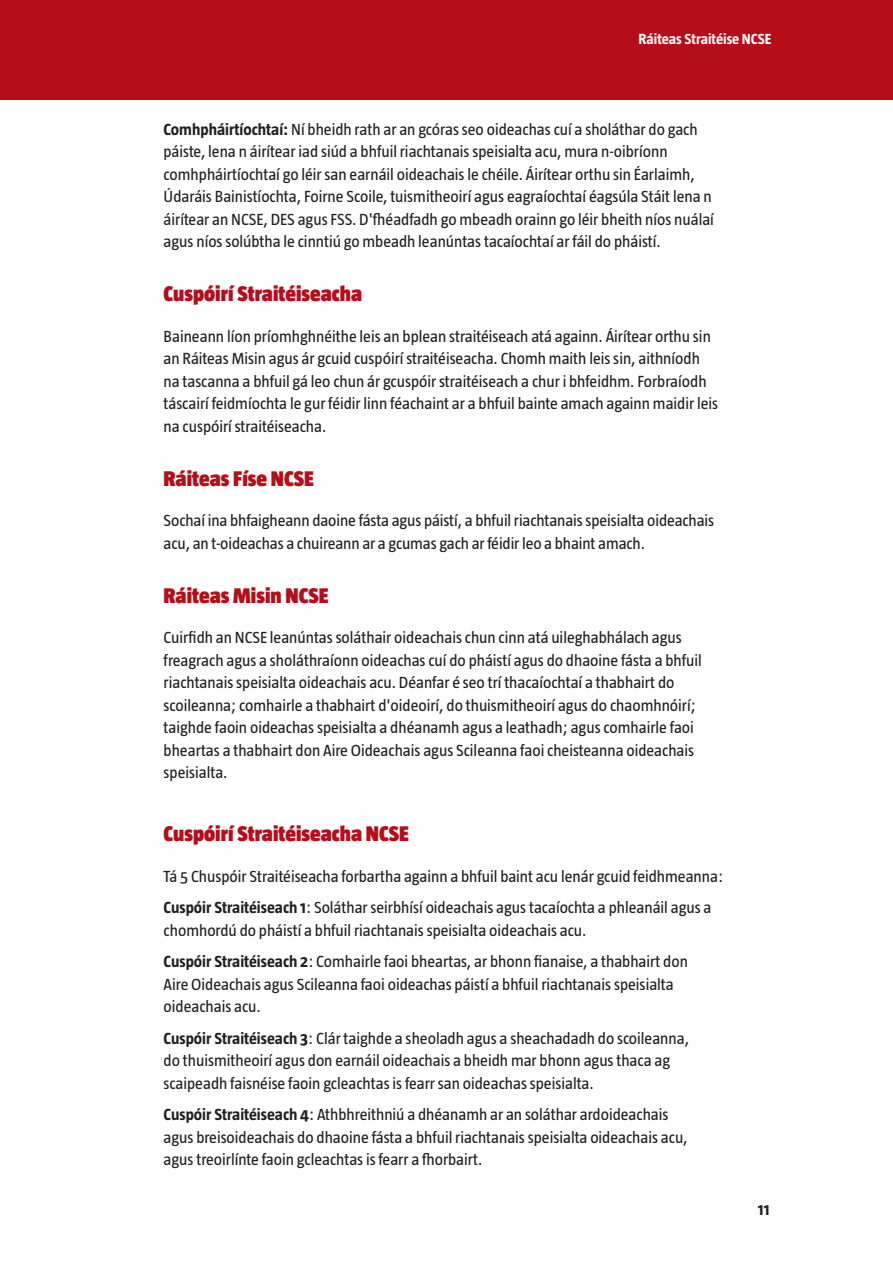
<style>
.page{position:relative;width:893px;height:1263px;background:#fff}
.page>*{position:absolute;margin:0;border:0;box-sizing:border-box;transform-origin:0 0}
.Heading_1_prelims{font:900 21.75px "Taz";color:#b50e1a}
.Body_Text{font:16.5px/22.5px "Taz";color:#231f20}
.t1{font:700 16.5px "Taz";color:#231f20}
.t2{font:700 15px "Taz";color:#fff}
.s1{font-weight:700}
</style>
<div class="page">
<div style="left:0;top:0;width:893px;height:99px;background:#b50e1a"></div>
<p class="t2" style="left:639px;top:30px;width:134px">Ráiteas Straitéise NCSE</p>
<p class="Body_Text" style="left:164px;top:118px;width:552px"><span class="s1">Comhpháirtíochtaí:</span> Ní bheidh rath ar an gcóras seo oideachas cuí a sholáthar do gach páiste, lena n áirítear iad siúd a bhfuil riachtanais speisialta acu, mura n-oibríonn comhpháirtíochtaí go léir san earnáil oideachais le chéile. Áirítear orthu sin Éarlaimh, Údaráis Bainistíochta, Foirne Scoile, tuismitheoirí agus eagraíochtaí éagsúla Stáit lena n áirítear an NCSE, DES agus FSS. D'fhéadfadh go mbeadh orainn go léir bheith níos nuálaí agus níos solúbtha le cinntiú go mbeadh leanúntas tacaíochtaí ar fáil do pháistí.</p>
<h1 class="Heading_1_prelims" style="left:164px;top:282px;width:200px">Cuspóirí Straitéiseacha</h1>
<p class="Body_Text" style="left:164px;top:325px;width:556px">Baineann líon príomhghnéithe leis an bplean straitéiseach atá againn. Áirítear orthu sin an Ráiteas Misin agus ár gcuid cuspóirí straitéiseacha. Chomh maith leis sin, aithníodh na tascanna a bhfuil gá leo chun ár gcuspóir straitéiseach a chur i bhfeidhm. Forbraíodh táscairí feidmíochta le gur féidir linn féachaint ar a bhfuil bainte amach againn maidir leis na cuspóirí straitéiseacha.</p>
<h1 class="Heading_1_prelims" style="left:164px;top:466px;width:152px">Ráiteas Físe NCSE</h1>
<p class="Body_Text" style="left:164px;top:509px;width:552px">Sochaí ina bhfaigheann daoine fásta agus páistí, a bhfuil riachtanais speisialta oideachais acu, an t-oideachas a chuireann ar a gcumas gach ar féidir leo a bhaint amach.</p>
<h1 class="Heading_1_prelims" style="left:164px;top:583px;width:166px">Ráiteas Misin NCSE</h1>
<p class="Body_Text" style="left:164px;top:626px;width:540px">Cuirfidh an NCSE leanúntas soláthair oideachais chun cinn atá uileghabhálach agus freagrach agus a sholáthraíonn oideachas cuí do pháistí agus do dhaoine fásta a bhfuil riachtanais speisialta oideachais acu. Déanfar é seo trí thacaíochtaí a thabhairt do scoileanna; comhairle a thabhairt d'oideoirí, do thuismitheoirí agus do chaomhnóirí; taighde faoin oideachas speisialta a dhéanamh agus a leathadh; agus comhairle faoi bheartas a thabhairt don Aire Oideachais agus Scileanna faoi cheisteanna oideachais speisialta.</p>
<h1 class="Heading_1_prelims" style="left:164px;top:822px;width:247px">Cuspóirí Straitéiseacha NCSE</h1>
<p class="Body_Text" style="left:164px;top:865px;width:561px">Tá 5 Chuspóir Straitéiseacha forbartha againn a bhfuil baint acu lenár gcuid feidhmeanna:</p>
<p class="Body_Text" style="left:164px;top:896px;width:549px"><span class="s1">Cuspóir Straitéiseach 1</span>: Soláthar seirbhísí oideachais agus tacaíochta a phleanáil agus a chomhordú do pháistí a bhfuil riachtanais speisialta oideachais acu.</p>
<p class="Body_Text" style="left:164px;top:950px;width:526px"><span class="s1">Cuspóir Straitéiseach 2</span>: Comhairle faoi bheartas, ar bhonn fianaise, a thabhairt don<br>Aire Oideachais agus Scileanna faoi oideachas páistí a bhfuil riachtanais speisialta oideachais acu.</p>
<p class="Body_Text" style="left:164px;top:1027px;width:527px"><span class="s1">Cuspóir Straitéiseach 3</span>: Clár taighde a sheoladh agus a sheachadadh do scoileanna, do thuismitheoirí agus don earnáil oideachais a bheidh mar bhonn agus thaca ag scaipeadh faisnéise faoin gcleachtas is fearr san oideachas speisialta.</p>
<p class="Body_Text" style="left:164px;top:1103px;width:526px"><span class="s1">Cuspóir Straitéiseach 4</span>: Athbhreithniú a dhéanamh ar an soláthar ardoideachais agus breisoideachais do dhaoine fásta a bhfuil riachtanais speisialta oideachais acu, agus treoirlínte faoin gcleachtas is fearr a fhorbairt.</p>
<p class="t1" style="left:758px;top:1200px;width:13px">11</p>
</div>
